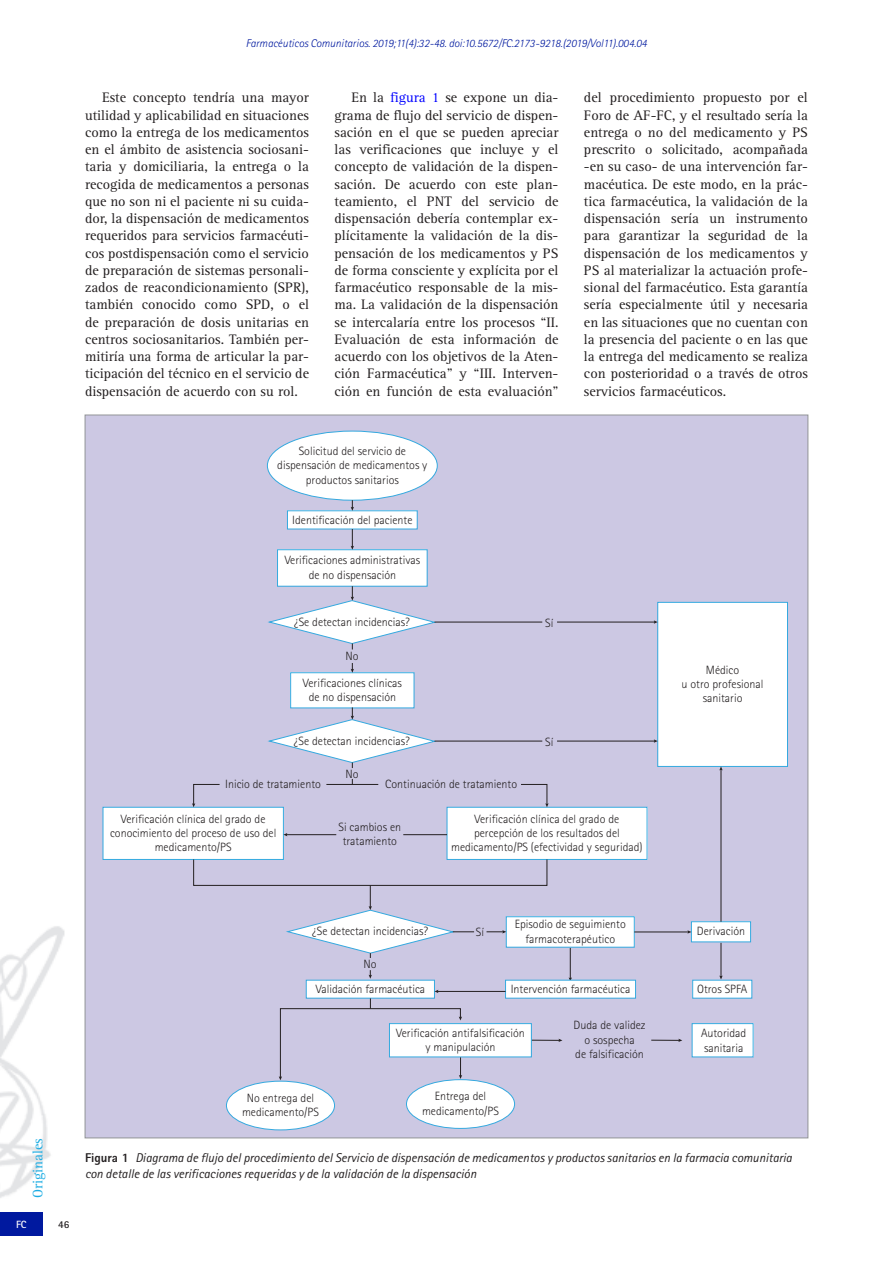
<style>
.page{position:relative;width:893px;height:1263px;background:#fff}
.page>*{position:absolute;margin:0;border:0;box-sizing:border-box;transform-origin:0 0}
.t1{font:14.25px/17.2px "Rotis Serif";color:#231f20;text-align:justify}
.t2{font:14.25px "Rotis Serif";color:#1bace3}
.texto_tabla_título{font:italic 12.75px/15.8px "Rotis Sans Serif";color:#231f20}
.t3{font:300 12px/14.4px "Rotis Sans Serif";color:#231f20;text-align:center}
.t4{font:italic 300 11.25px "Rotis Sans Serif";color:#00199f}
.t5{font:700 10.5px "Rotis Sans Serif";color:#fff}
.t6{font:700 10.5px "Rotis Sans Serif";color:#231f20}
.s1{color:#00f}
.s2{font-weight:800;font-style:normal}
</style>
<div class="page">
<div style="left:0;top:1212px;width:43px;height:23px;background:#00199f"></div>
<img style="left:0;top:926px;width:65px;height:272px">
<div style="left:85px;top:415px;width:723px;height:723px;background:#ccc8e3"></div>
<div style="left:287px;top:511px;width:130px;height:18px;background:#fff"></div>
<div style="left:287px;top:510px;width:131px;height:19px;border:1px solid #34a9df"></div>
<div style="left:306px;top:980px;width:128px;height:18px;background:#fff"></div>
<div style="left:691px;top:922px;width:60px;height:20px;background:#fff"></div>
<div style="left:691px;top:921px;width:60px;height:21px;border:1px solid #34a9df"></div>
<div style="left:506px;top:917px;width:128px;height:30px;background:#fff"></div>
<div style="left:506px;top:916px;width:129px;height:31px;border:1px solid #34a9df"></div>
<div style="left:103px;top:807px;width:180px;height:52px;background:#fff"></div>
<div style="left:103px;top:807px;width:181px;height:53px;border:1px solid #34a9df"></div>
<div style="left:447px;top:807px;width:200px;height:52px;background:#fff"></div>
<div style="left:447px;top:807px;width:200px;height:53px;border:1px solid #34a9df"></div>
<div style="left:278px;top:550px;width:149px;height:36px;background:#fff"></div>
<div style="left:277px;top:549px;width:150px;height:38px;border:1px solid #34a9df"></div>
<div style="left:291px;top:673px;width:123px;height:35px;background:#fff"></div>
<div style="left:290px;top:672px;width:124px;height:36px;border:1px solid #34a9df"></div>
<div style="left:658px;top:602px;width:129px;height:164px;background:#fff"></div>
<div style="left:657px;top:602px;width:131px;height:165px;border:1px solid #34a9df"></div>
<div style="left:267px;top:431px;width:170px;height:69px;background:#fff;border-radius:50%"></div>
<hr style="left:286px;top:834px;width:50px;height:1px;background:#231f20">
<hr style="left:403px;top:834px;width:44px;height:1px;background:#231f20">
<svg style="left:532px;top:1039px;width:30px;height:3px"></svg>
<svg style="left:351px;top:663px;width:3px;height:10px"></svg>
<hr style="left:557px;top:741px;width:98px;height:1px;background:#231f20">
<svg style="left:654px;top:739px;width:4px;height:4px"></svg>
<hr style="left:434px;top:741px;width:108px;height:1px;background:#231f20">
<hr style="left:326px;top:784px;width:52px;height:1px;background:#231f20">
<svg style="left:192px;top:784px;width:28px;height:23px"></svg>
<svg style="left:521px;top:784px;width:28px;height:23px"></svg>
<hr style="left:557px;top:622px;width:98px;height:1px;background:#231f20">
<svg style="left:654px;top:620px;width:4px;height:4px"></svg>
<hr style="left:434px;top:622px;width:108px;height:1px;background:#231f20">
<svg style="left:486px;top:930px;width:20px;height:3px"></svg>
<svg style="left:369px;top:970px;width:3px;height:9px"></svg>
<div style="left:389px;top:1023px;width:142px;height:34px;background:#fff"></div>
<div style="left:389px;top:1023px;width:143px;height:34px;border:1px solid #34a9df"></div>
<div style="left:692px;top:1023px;width:61px;height:34px;background:#fff"></div>
<div style="left:692px;top:1023px;width:61px;height:34px;border:1px solid #34a9df"></div>
<svg style="left:351px;top:500px;width:3px;height:11px"></svg>
<svg style="left:351px;top:529px;width:3px;height:21px"></svg>
<svg style="left:268px;top:586px;width:169px;height:63px"></svg>
<svg style="left:267px;top:707px;width:170px;height:61px"></svg>
<hr style="left:634px;top:932px;width:55px;height:1px;background:#231f20">
<svg style="left:687px;top:930px;width:4px;height:4px"></svg>
<hr style="left:721px;top:943px;width:1px;height:34px;background:#231f20">
<hr style="left:721px;top:769px;width:1px;height:153px;background:#231f20">
<svg style="left:719px;top:766px;width:4px;height:4px"></svg>
<hr style="left:570px;top:948px;width:1px;height:31px;background:#231f20">
<div style="left:506px;top:980px;width:129px;height:18px;background:#fff"></div>
<hr style="left:437px;top:991px;width:68px;height:1px;background:#231f20">
<div style="left:693px;top:980px;width:59px;height:18px;background:#fff"></div>
<div style="left:406px;top:1080px;width:109px;height:48px;background:#fff;border-radius:50%"></div>
<div style="left:406px;top:1079px;width:109px;height:50px;border:1px solid #34a9df;border-radius:50%"></div>
<svg style="left:279px;top:990px;width:183px;height:90px"></svg>
<svg style="left:285px;top:885px;width:189px;height:73px"></svg>
<div style="left:226px;top:1081px;width:109px;height:49px;background:#fff;border-radius:50%"></div>
<div style="left:226px;top:1081px;width:109px;height:49px;border:1px solid #34a9df;border-radius:50%"></div>
<svg style="left:651px;top:1039px;width:31px;height:3px"></svg>
<p class="t4" style="left:246px;top:36px;width:402px">Farmacéuticos Comunitarios. 2019;11(4):32-48. doi:10.5672/FC.2173-9218.(2019/Vol11).004.04</p>
<p class="t1" style="left:85px;top:89px;width:225px;text-indent:17px">Este concepto tendría una mayor utilidad y aplicabilidad en situaciones como la entrega de los medicamentos en el ámbito de asistencia sociosani&shy;taria y domiciliaria, la entrega o la recogida de medicamentos a personas que no son ni el paciente ni su cuida&shy;dor, la dispensación de medicamentos requeridos para servicios farmacéuti&shy;cos postdispensación como el servicio de preparación de sistemas personali&shy;zados de reacondicionamiento (SPR), también conocido como SPD, o el de preparación de dosis unitarias en centros sociosanitarios. También per&shy;mitiría una forma de articular la par&shy;ticipación del técnico en el servicio de dispensación de acuerdo con su rol.</p>
<p class="t1" style="left:334px;top:89px;width:225px;text-indent:17px">En la <span class="s1">figura 1</span> se expone un dia&shy;grama de flujo del servicio de dispen&shy;sación en el que se pueden apreciar las verificaciones que incluye y el concepto de validación de la dispen&shy;sación. De acuerdo con este plan&shy;teamiento, el PNT del servicio de dispensación debería contemplar ex&shy;plícitamente la validación de la dis&shy;pensación de los medicamentos y PS de forma consciente y explícita por el farmacéutico responsable de la mis&shy;ma. La validación de la dispensación se intercalaría entre los procesos “II.<br>Evaluación de esta información de acuerdo con los objetivos de la Aten&shy;ción Farmacéutica” y “III. Interven&shy;ción en función de esta evaluación”</p>
<p class="t1" style="left:584px;top:89px;width:225px">del procedimiento propuesto por el Foro de AF-FC, y el resultado sería la entrega o no del medicamento y PS prescrito o solicitado, acompañada -en su caso- de una intervención far&shy;macéutica. De este modo, en la prác&shy;tica farmacéutica, la validación de la dispensación sería un instrumento para garantizar la seguridad de la dispensación de los medicamentos y PS al materializar la actuación profe&shy;sional del farmacéutico. Esta garantía sería especialmente útil y necesaria en las situaciones que no cuentan con la presencia del paciente o en las que la entrega del medicamento se realiza con posterioridad o a través de otros servicios farmacéuticos.</p>
<p class="t3" style="left:277px;top:444px;width:152px">Solicitud del servicio de dispensación de medicamentos y productos sanitarios</p>
<p class="t3" style="left:292px;top:513px;width:122px">Identificación del paciente</p>
<p class="t3" style="left:285px;top:553px;width:137px">Verificaciones administrativas de no dispensación</p>
<p class="t3" style="left:294px;top:614px;width:117px">¿Se detectan incidencias?</p>
<p class="t3" style="left:345px;top:649px;width:15px">No</p>
<p class="t3" style="left:303px;top:675px;width:101px">Verificaciones clínicas de no dispensación</p>
<p class="t3" style="left:294px;top:733px;width:117px">¿Se detectan incidencias?</p>
<p class="t3" style="left:545px;top:615px;width:10px">Sí</p>
<p class="t3" style="left:545px;top:734px;width:10px">Sí</p>
<p class="t3" style="left:225px;top:777px;width:97px">Inicio de tratamiento</p>
<p class="t3" style="left:110px;top:811px;width:168px">Verificación clínica del grado de conocimiento del proceso de uso del medicamento/PS</p>
<p class="t3" style="left:345px;top:766px;width:15px">No</p>
<p class="t3" style="left:385px;top:777px;width:133px">Continuación de tratamiento</p>
<p class="t3" style="left:338px;top:819px;width:64px">Si cambios en tratamiento</p>
<p class="t3" style="left:451px;top:811px;width:193px">Verificación clínica del grado de percepción de los resultados del medicamento/PS (efectividad y seguridad)</p>
<p class="t3" style="left:682px;top:662px;width:83px">Médico<br>u otro profesional sanitario</p>
<p class="t2" style="left:30px;top:1198px;width:61px;rotate:-90deg">Originales</p>
<p class="t5" style="left:16px;top:1217px;width:12px">FC</p>
<p class="t6" style="left:58px;top:1217px;width:13px">46</p>
<p class="t3" style="left:515px;top:917px;width:113px">Episodio de seguimiento farmacoterapéutico</p>
<p class="t3" style="left:511px;top:981px;width:121px">Intervención farmacéutica</p>
<p class="t3" style="left:312px;top:924px;width:117px">¿Se detectan incidencias?</p>
<p class="t3" style="left:697px;top:924px;width:50px">Derivación</p>
<p class="t3" style="left:476px;top:925px;width:10px">Sí</p>
<p class="t3" style="left:363px;top:957px;width:15px">No</p>
<p class="t3" style="left:316px;top:981px;width:111px">Validación farmacéutica</p>
<p class="t3" style="left:697px;top:981px;width:52px">Otros SPFA</p>
<p class="t3" style="left:242px;top:1091px;width:78px">No entrega del medicamento/PS</p>
<p class="t3" style="left:396px;top:1025px;width:130px">Verificación antifalsificación y manipulación</p>
<p class="t3" style="left:574px;top:1018px;width:73px">Duda de validez o sospecha<br>de falsificación</p>
<p class="t3" style="left:701px;top:1026px;width:47px;text-align:left">Autoridad sanitaria</p>
<p class="t3" style="left:422px;top:1089px;width:78px">Entrega del medicamento/PS</p>
<p class="texto_tabla_título" style="left:85px;top:1150px;width:708px"><span class="s2">Figura 1</span> Diagrama de flujo del procedimiento del Servicio de dispensación de medicamentos y productos sanitarios en la farmacia comunitaria con detalle de las verificaciones requeridas y de la validación de la dispensación</p>
</div>
